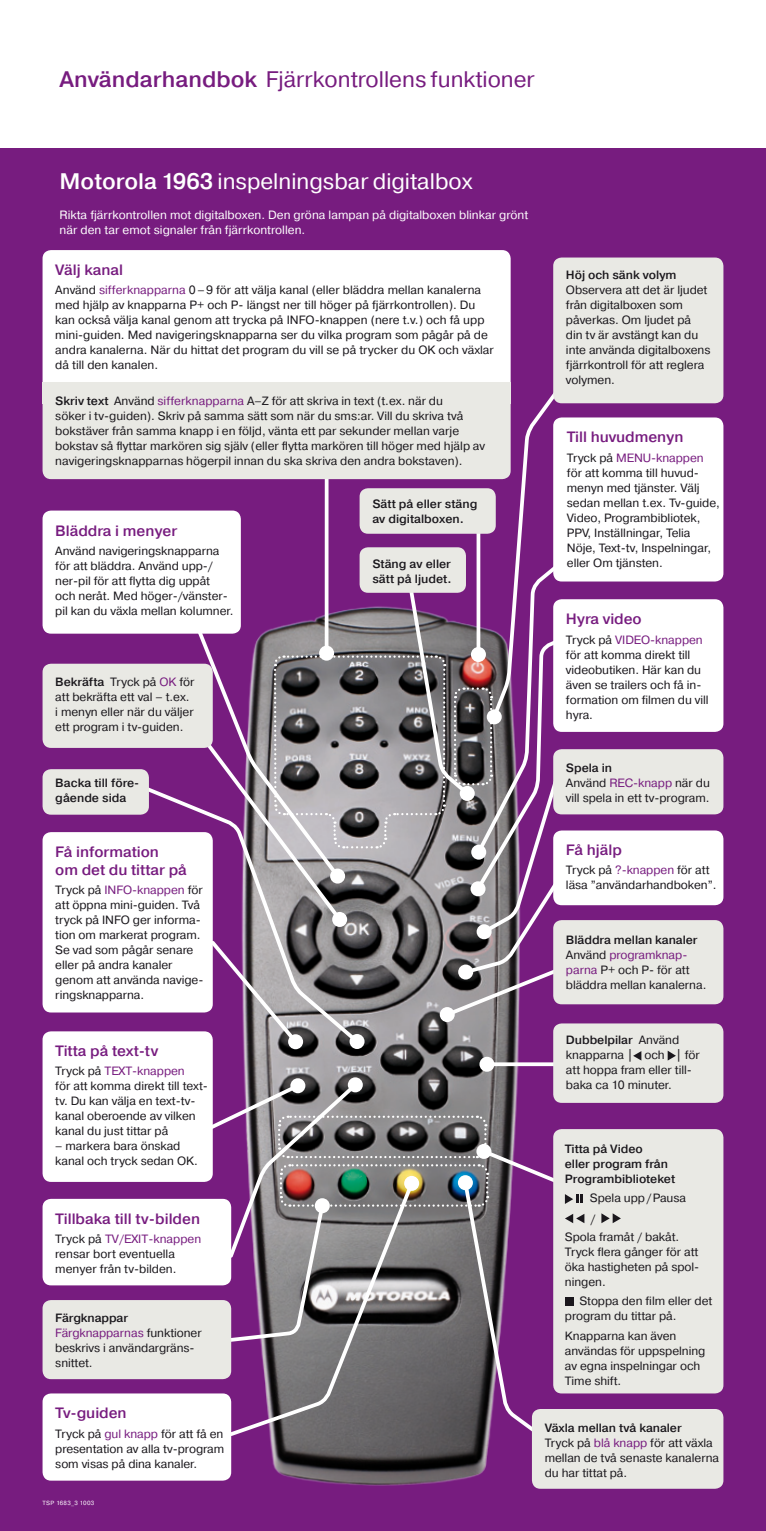
<style>
.page{position:relative;width:766px;height:1531px;background:#fff}
.page>*{position:absolute;margin:0;border:0;box-sizing:border-box;transform-origin:0 0}
.t1{font:22.5px "Pragmatica Book A";color:#771c7f}
.t2{font:22.5px "Pragmatica Book A";color:#fff}
.BRÖD_1_a{font:15px/18px "Pragmatica Medium A";letter-spacing:-.005em;color:#771c7f}
.BRÖD_1_a-2{font:12px/15px "Pragmatica Book A";letter-spacing:-.005em;color:#1a171c}
.BRÖD_1_a-3{font:12px/15px "Pragmatica Medium A";color:#1a171c}
.t3{font:12px/15px "Pragmatica Book A";color:#fff}
.t4{font:6px "Pragmatica Book A";letter-spacing:.05em;color:#fff}
.s1{font-family:"Pragmatica Medium A"}
.s2{color:#771c7f}
</style>
<div class="page">
<div style="left:0;top:149px;width:765px;height:1382px;background:#771c7f"></div>
<img style="left:227px;top:1060px;width:305px;height:426px">
<div style="left:553px;top:1129px;width:170px;height:264px;background:#e9e9e4;border-radius:9px"></div>
<svg style="left:494px;top:1062px;width:59px;height:4px"></svg>
<div style="left:479px;top:1057px;width:15px;height:15px;background:#fff;border-radius:50%"></div>
<div style="left:43px;top:250px;width:467px;height:143px;background:#fff;border-radius:9px"></div>
<div style="left:553px;top:599px;width:170px;height:133px;background:#fff;border-radius:9px"></div>
<div style="left:553px;top:830px;width:170px;height:75px;background:#fff;border-radius:9px"></div>
<svg style="left:348px;top:1077px;width:15px;height:15px"></svg>
<div style="left:553px;top:1023px;width:170px;height:80px;background:#e9e9e4;border-radius:9px"></div>
<svg style="left:633px;top:1051px;width:8px;height:9px"></svg>
<svg style="left:667px;top:1050px;width:8px;height:10px"></svg>
<div style="left:553px;top:920px;width:170px;height:84px;background:#e9e9e4;border-radius:9px"></div>
<div style="left:43px;top:1031px;width:170px;height:151px;background:#fff;border-radius:9px"></div>
<div style="left:43px;top:1199px;width:188px;height:86px;background:#fff;border-radius:9px"></div>
<div style="left:43px;top:1300px;width:188px;height:79px;background:#e9e9e4;border-radius:9px"></div>
<div style="left:531px;top:1409px;width:192px;height:79px;background:#e9e9e4;border-radius:9px"></div>
<div style="left:43px;top:1393px;width:188px;height:87px;background:#fff;border-radius:9px"></div>
<div style="left:553px;top:257px;width:170px;height:146px;background:#e9e9e4;border-radius:9px"></div>
<div style="left:553px;top:417px;width:170px;height:164px;background:#fff;border-radius:9px"></div>
<div style="left:553px;top:749px;width:170px;height:65px;background:#e9e9e4;border-radius:9px"></div>
<svg style="left:43px;top:363px;width:536px;height:697px"></svg>
<div style="left:470px;top:881px;width:15px;height:15px;background:#fff;border-radius:50%"></div>
<svg style="left:601px;top:1213px;width:19px;height:10px"></svg>
<svg style="left:200px;top:1079px;width:384px;height:365px"></svg>
<p class="t1" style="left:60px;top:66px;width:476px"><span class="s1">Användarhandbok</span> Fjärrkontrollens funktioner</p>
<p class="t2" style="left:60px;top:168px;width:414px"><span class="s1">Motorola 1963</span> inspelningsbar digitalbox</p>
<p class="t3" style="left:60px;top:207px;width:470px">Rikta fjärrkontrollen mot digitalboxen. Den gröna lampan på digitalboxen blinkar grönt när den tar emot signaler från fjärrkontrollen.</p>
<p class="BRÖD_1_a" style="left:55px;top:260px;width:69px">Välj kanal</p>
<p class="BRÖD_1_a-2" style="left:55px;top:283px;width:440px">Använd <span class="s2">sifferknapparna</span> 0–9 för att välja kanal (eller bläddra mellan kanalerna med hjälp av knapparna P+ och P- längst ner till höger på fjärrkontrollen). Du kan också välja kanal genom att trycka på INFO-knappen (nere t.v.) och få upp mini-guiden. Med navigeringsknapparna ser du vilka program som pågår på de andra kanalerna. När du hittat det program du vill se på trycker du OK och växlar då till den kanalen.</p>
<p class="BRÖD_1_a-2" style="left:55px;top:393px;width:431px"><span class="s1">Skriv text</span> Använd <span class="s2">sifferknapparna</span> A–Z för att skriva in text (t.ex. när du<br>söker i tv-guiden). Skriv på samma sätt som när du sms:ar. Vill du skriva två bokstäver från samma knapp i en följd, vänta ett par sekunder mellan varje bokstav så flyttar markören sig själv (eller flytta markören till höger med hjälp av navigeringsknapparnas högerpil innan du ska skriva den andra bokstaven).</p>
<p class="BRÖD_1_a" style="left:55px;top:521px;width:123px">Bläddra i menyer</p>
<p class="BRÖD_1_a-2" style="left:55px;top:543px;width:179px">Använd navigeringsknapparna för att bläddra. Använd upp-/ ner-pil för att flytta dig uppåt och neråt. Med höger-/vänster&shy;pil kan du växla mellan kolumner.</p>
<p class="BRÖD_1_a-2" style="left:55px;top:674px;width:141px"><span class="s1">Bekräfta</span> Tryck på <span class="s2">OK</span> för att bekräfta ett val – t.ex. i menyn eller när du väljer ett program i tv-guiden.</p>
<p class="BRÖD_1_a-3" style="left:55px;top:775px;width:85px">Backa till före&shy;gående sida</p>
<p class="BRÖD_1_a" style="left:55px;top:842px;width:133px">Få information<br>om det du tittar på</p>
<p class="BRÖD_1_a-2" style="left:55px;top:883px;width:149px">Tryck på <span class="s2">INFO-knappen</span> för att öppna mini-guiden. Två tryck på INFO ger informa&shy;tion om markerat program.<br>Se vad som pågår senare eller på andra kanaler genom att använda navige&shy;ringsknapparna.</p>
<p class="BRÖD_1_a" style="left:55px;top:1041px;width:104px">Titta på text-tv</p>
<p class="BRÖD_1_a-2" style="left:55px;top:1064px;width:154px">Tryck på <span class="s2">TEXT-knappen<br></span>för att komma direkt till text&shy;tv. Du kan välja en text-tv&shy;kanal oberoende av vilken kanal du just tittar på</p>
<p class="BRÖD_1_a-2" style="left:55px;top:1139px;width:144px">– markera bara önskad kanal och tryck sedan OK.</p>
<p class="BRÖD_1_a" style="left:55px;top:1209px;width:146px">Tillbaka till tv-bilden</p>
<p class="BRÖD_1_a-2" style="left:55px;top:1231px;width:147px">Tryck på <span class="s2">TV/EXIT-knappen </span>rensar bort eventuella menyer från tv-bilden.</p>
<p class="BRÖD_1_a-2" style="left:55px;top:1311px;width:148px"><span class="s1">Färgknappar<br></span><span class="s2">Färgknapparnas</span> funktioner beskrivs i användargräns&shy;snittet.</p>
<p class="BRÖD_1_a" style="left:55px;top:1403px;width:73px">Tv-guiden</p>
<p class="BRÖD_1_a-2" style="left:55px;top:1426px;width:170px;text-align:justify">Tryck på <span class="s2">gul knapp</span> för att få en presentation av alla tv-program som visas på dina kanaler.</p>
<p class="t4" style="left:43px;top:1500px;width:53px">TSP 1683_3 1003</p>
<p class="BRÖD_1_a-3" style="left:372px;top:496px;width:107px">Sätt på eller stäng av digitalboxen.</p>
<p class="BRÖD_1_a-3" style="left:372px;top:556px;width:81px">Stäng av eller sätt på ljudet.</p>
<p class="BRÖD_1_a-2" style="left:566px;top:267px;width:146px"><span class="s1">Höj och sänk volym<br></span>Observera att det är ljudet från digitalboxen som påverkas. Om ljudet på din tv är avstängt kan du inte använda digitalboxens fjärrkontroll för att reglera volymen.</p>
<p class="BRÖD_1_a" style="left:566px;top:428px;width:118px">Till huvudmenyn</p>
<p class="BRÖD_1_a-2" style="left:566px;top:450px;width:154px">Tryck på <span class="s2">MENU-knappen </span>för att komma till huvud&shy;menyn med tjänster. Välj sedan mellan t.ex. Tv-guide,<br>Video, Programbibliotek,<br>PPV, Inställningar, Telia<br>Nöje, Text-tv, Inspelningar, eller Om tjänsten.</p>
<p class="BRÖD_1_a" style="left:566px;top:610px;width:77px">Hyra video</p>
<p class="BRÖD_1_a-2" style="left:566px;top:632px;width:144px">Tryck på <span class="s2">VIDEO-knappen </span>för att komma direkt till videobutiken. Här kan du även se trailers och få in&shy;formation om filmen du vill hyra.</p>
<p class="BRÖD_1_a-2" style="left:566px;top:761px;width:145px"><span class="s1">Spela in<br></span>Använd <span class="s2">REC-knapp</span> när du vill spela in ett tv-program.</p>
<p class="BRÖD_1_a" style="left:566px;top:840px;width:57px">Få hjälp</p>
<p class="BRÖD_1_a-2" style="left:566px;top:863px;width:152px">Tryck på <span class="s2">?-knappen</span> för att läsa ”användarhandboken”.</p>
<p class="BRÖD_1_a-2" style="left:566px;top:932px;width:142px"><span class="s1">Bläddra mellan kanaler<br></span>Använd <span class="s2">programknap&shy;parna</span> P+ och P- för att bläddra mellan kanalerna.</p>
<p class="BRÖD_1_a-2" style="left:566px;top:1032px;width:135px"><span class="s1">Dubbelpilar</span> Använd knapparna <span class="s1">|</span> och <span class="s1">|</span> för att hoppa fram eller till&shy;baka ca 10 minuter.</p>
<p class="BRÖD_1_a-3" style="left:564px;top:1141px;width:112px">Titta på Video<br>eller program från<br>Programbiblioteket</p>
<p class="BRÖD_1_a-2" style="left:589px;top:1191px;width:98px">Spela upp/Pausa</p>
<p class="BRÖD_1_a-2" style="left:590px;top:1211px;width:7px">/</p>
<p class="BRÖD_1_a-2" style="left:564px;top:1229px;width:136px">Spola framåt / bakåt.<br>Tryck flera gånger för att öka hastigheten på spol&shy;ningen.</p>
<p class="BRÖD_1_a-2" style="left:564px;top:1293px;width:149px;text-indent:14px">Stoppa den film eller det program du tittar på.</p>
<p class="BRÖD_1_a-2" style="left:564px;top:1328px;width:142px">Knapparna kan även användas för uppspelning av egna inspelningar och<br>Time shift.</p>
<p class="BRÖD_1_a-2" style="left:544px;top:1420px;width:176px"><span class="s1">Växla mellan två kanaler<br></span>Tryck på <span class="s2">blå knapp</span> för att växla mellan de två senaste kanalerna du har tittat på.</p>
</div>
